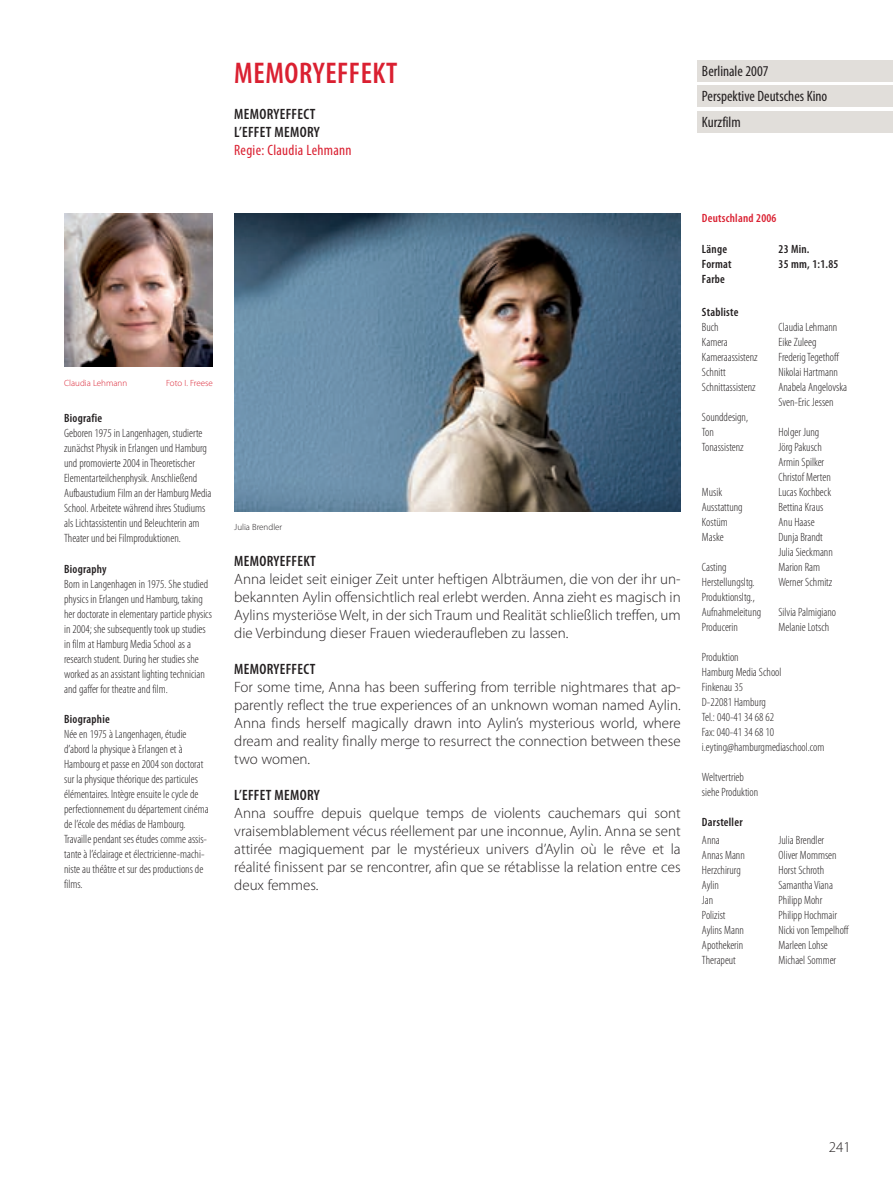
<style>
.page{position:relative;width:893px;height:1191px;background:#fff}
.page>*{position:absolute;margin:0;border:0;box-sizing:border-box;transform-origin:0 0}
.t1{font:600 condensed 30px "Myriad Pro";letter-spacing:.02em;color:#da2031}
.t2{font:300 15px/18px "Myriad Pro";color:#231f20;text-align:justify}
.t3{font:600 condensed 15px/18px "Myriad Pro";letter-spacing:.02em;color:#231f20}
.t4{font:condensed 15px/25.5px "Myriad Pro";color:#231f20}
.t5{font:condensed 15px "Myriad Pro";letter-spacing:.02em;color:#da2031}
.t6{font:300 condensed 12px/15px "Myriad Pro";color:#231f20}
.t7{font:600 condensed 12px "Myriad Pro";letter-spacing:.02em;color:#231f20}
.t8{font:600 condensed 12px "Myriad Pro";letter-spacing:.02em;color:#da2031}
.t9{font:300 9px "Myriad Pro";color:#da2031}
.t10{font:300 9px "Myriad Pro";color:#231f20}
</style>
<div class="page">
<div style="left:698px;top:60px;width:195px;height:22px;background:#e1deda"></div>
<div style="left:698px;top:86px;width:195px;height:21px;background:#e1deda"></div>
<div style="left:698px;top:111px;width:195px;height:22px;background:#e1deda"></div>
<img style="left:64px;top:213px;width:149px;height:153px">
<img style="left:234px;top:213px;width:447px;height:298px">
<h1 class="t1" style="left:234px;top:62px;width:165px">MEMORYEFFEKT</h1>
<p class="t3" style="left:234px;top:106px;width:87px">MEMORYEFFECT<br>L’EFFET MEMORY</p>
<p class="t5" style="left:234px;top:144px;width:119px">Regie: Claudia Lehmann</p>
<p class="t4" style="left:702px;top:59px;width:127px">Berlinale 2007<br>Perspektive Deutsches Kino<br>Kurzfilm</p>
<p class="t9" style="left:64px;top:379px;width:65px">Claudia Lehmann</p>
<p class="t9" style="left:166px;top:379px;width:48px">Foto I. Freese</p>
<p class="t7" style="left:64px;top:414px;width:40px">Biografie</p>
<p class="t6" style="left:64px;top:427px;width:149px">Geboren 1975 in Langenhagen, studierte zunächst Physik in Erlangen und Hamburg und promovierte 2004 in Theoretischer Elementarteilchen physik. Anschließend Aufbaustudium Film an der Hamburg Media School. Arbeitete während ihres Stu diums als Lichtassistentin und Beleuch terin am Theater und bei Filmproduktionen.</p>
<p class="t7" style="left:64px;top:564px;width:44px">Biography</p>
<p class="t6" style="left:64px;top:577px;width:149px">Born in Langenhagen in 1975. She studied physics in Erlangen und Hamburg, taking her doctorate in elementary particle physics in 2004; she subsequently took up studies in film at Hamburg Media School as a research student. During her studies she worked as an assistant lighting technician and gaffer for theatre and film.</p>
<p class="t7" style="left:64px;top:714px;width:47px">Biographie</p>
<p class="t6" style="left:64px;top:727px;width:146px">Née en 1975 à Langenhagen, étudie d’abord la physique à Erlangen et à Hambourg et passe en 2004 son doctorat sur la physique théorique des particules élémentaires. Intègre ensuite le cycle de perfectionnement du département cinéma de l’école des médias de Hambourg.<br>Travaille pendant ses études comme assis&shy;tante à l’éclairage et électricienne-machi&shy;niste au théâtre et sur des productions de films.</p>
<p class="t10" style="left:234px;top:523px;width:50px">Julia Brendler</p>
<p class="t3" style="left:234px;top:553px;width:83px">MEMORYEFFEKT</p>
<p class="t2" style="left:234px;top:571px;width:448px">Anna leidet seit einiger Zeit unter heftigen Albträumen, die von der ihr un - be kannten Aylin offensichtlich real erlebt werden. Anna zieht es magisch in Aylins mysteriöse Welt, in der sich Traum und Realität schließlich treffen, um die Verbindung dieser Frauen wiederaufleben zu lassen.</p>
<p class="t3" style="left:234px;top:661px;width:83px">MEMORYEFFECT</p>
<p class="t2" style="left:234px;top:679px;width:448px">For some time, Anna has been suffering from terrible nightmares that ap - parently reflect the true experiences of an unknown woman named Aylin.<br>Anna finds herself magically drawn into Aylin’s mysterious world, where dream and reality finally merge to resurrect the connection between these two women.</p>
<p class="t3" style="left:234px;top:787px;width:87px">L’EFFET MEMORY</p>
<p class="t2" style="left:234px;top:805px;width:448px">Anna souffre depuis quelque temps de violents cauchemars qui sont vraisemblablement vécus réellement par une inconnue, Aylin. Anna se sent attirée magiquement par le mystérieux univers d’Aylin où le rêve et la réalité finissent par se rencontrer, afin que se rétablisse la relation entre ces deux femmes.</p>
<p class="t8" style="left:702px;top:214px;width:76px">Deutschland 2006</p>
<p class="t7" style="left:702px;top:244px;width:27px">Länge</p>
<p class="t7" style="left:778px;top:244px;width:33px">23 Min.</p>
<p class="t7" style="left:702px;top:259px;width:31px">Format</p>
<p class="t7" style="left:778px;top:259px;width:61px">35 mm, 1:1.85</p>
<p class="t7" style="left:702px;top:274px;width:24px">Farbe</p>
<p class="t7" style="left:702px;top:307px;width:38px">Stabliste</p>
<p class="t6" style="left:702px;top:320px;width:18px">Buch</p>
<p class="t6" style="left:778px;top:320px;width:60px">Claudia Lehmann</p>
<p class="t6" style="left:702px;top:335px;width:27px">Kamera</p>
<p class="t6" style="left:778px;top:335px;width:39px">Eike Zuleeg</p>
<p class="t6" style="left:702px;top:350px;width:57px">Kameraassistenz</p>
<p class="t6" style="left:778px;top:350px;width:62px">Frederig Tegethoff</p>
<p class="t6" style="left:702px;top:365px;width:25px">Schnitt</p>
<p class="t6" style="left:778px;top:365px;width:61px">Nikolai Hartmann</p>
<p class="t6" style="left:702px;top:380px;width:55px">Schnittassistenz</p>
<p class="t6" style="left:778px;top:380px;width:70px">Anabela Angelovska<br>Sven-Eric Jessen</p>
<p class="t6" style="left:702px;top:410px;width:48px">Sounddesign,<br>Ton</p>
<p class="t6" style="left:778px;top:425px;width:42px">Holger Jung</p>
<p class="t6" style="left:702px;top:440px;width:43px">Tonassistenz</p>
<p class="t6" style="left:778px;top:440px;width:54px">Jörg Pakusch<br>Armin Spilker<br>Christof Merten</p>
<p class="t6" style="left:702px;top:485px;width:22px">Musik</p>
<p class="t6" style="left:778px;top:485px;width:54px">Lucas Kochbeck</p>
<p class="t6" style="left:702px;top:500px;width:42px">Ausstattung</p>
<p class="t6" style="left:778px;top:500px;width:46px">Bettina Kraus</p>
<p class="t6" style="left:702px;top:515px;width:27px">Kostüm</p>
<p class="t6" style="left:778px;top:515px;width:38px">Anu Haase</p>
<p class="t6" style="left:702px;top:530px;width:23px">Maske</p>
<p class="t6" style="left:778px;top:530px;width:56px">Dunja Brandt<br>Julia Sieckmann</p>
<p class="t6" style="left:702px;top:560px;width:26px">Casting</p>
<p class="t6" style="left:778px;top:560px;width:43px">Marion Ram</p>
<p class="t6" style="left:702px;top:575px;width:54px">Herstellungsltg.</p>
<p class="t6" style="left:778px;top:575px;width:55px">Werner Schmitz</p>
<p class="t6" style="left:702px;top:590px;width:61px">Produktionsltg.,<br>Aufnahmeleitung</p>
<p class="t6" style="left:778px;top:605px;width:59px">Silvia Palmigiano</p>
<p class="t6" style="left:702px;top:620px;width:37px">Producerin</p>
<p class="t6" style="left:778px;top:620px;width:52px">Melanie Lotsch</p>
<p class="t6" style="left:702px;top:650px;width:124px">Produktion<br>Hamburg Media School<br>Finkenau 35<br>D-22081 Hamburg<br>Tel.: 040-41 34 68 62<br>Fax: 040-41 34 68 10 i.eyting@hamburgmediaschool.com</p>
<p class="t6" style="left:702px;top:770px;width:58px">Weltvertrieb siehe Produktion</p>
<p class="t7" style="left:702px;top:817px;width:42px">Darsteller</p>
<p class="t6" style="left:702px;top:833px;width:19px">Anna</p>
<p class="t6" style="left:779px;top:833px;width:47px">Julia Brendler</p>
<p class="t6" style="left:702px;top:848px;width:44px">Annas Mann</p>
<p class="t6" style="left:778px;top:848px;width:60px">Oliver Mommsen</p>
<p class="t6" style="left:702px;top:863px;width:40px">Herzchirurg</p>
<p class="t6" style="left:779px;top:863px;width:47px">Horst Schroth</p>
<p class="t6" style="left:702px;top:878px;width:18px">Aylin</p>
<p class="t6" style="left:778px;top:878px;width:56px">Samantha Viana</p>
<p class="t6" style="left:702px;top:893px;width:13px">Jan</p>
<p class="t6" style="left:778px;top:893px;width:45px">Philipp Mohr</p>
<p class="t6" style="left:702px;top:908px;width:25px">Polizist</p>
<p class="t6" style="left:778px;top:908px;width:60px">Philipp Hochmair</p>
<p class="t6" style="left:702px;top:923px;width:43px">Aylins Mann</p>
<p class="t6" style="left:778px;top:923px;width:72px">Nicki von Tempelhoff</p>
<p class="t6" style="left:702px;top:938px;width:43px">Apothekerin</p>
<p class="t6" style="left:778px;top:938px;width:51px">Marleen Lohse</p>
<p class="t6" style="left:702px;top:953px;width:35px">Therapeut</p>
<p class="t6" style="left:778px;top:953px;width:59px">Michael Sommer</p>
<p class="t2" style="left:829px;top:1139px;width:23px">241</p>
</div>
